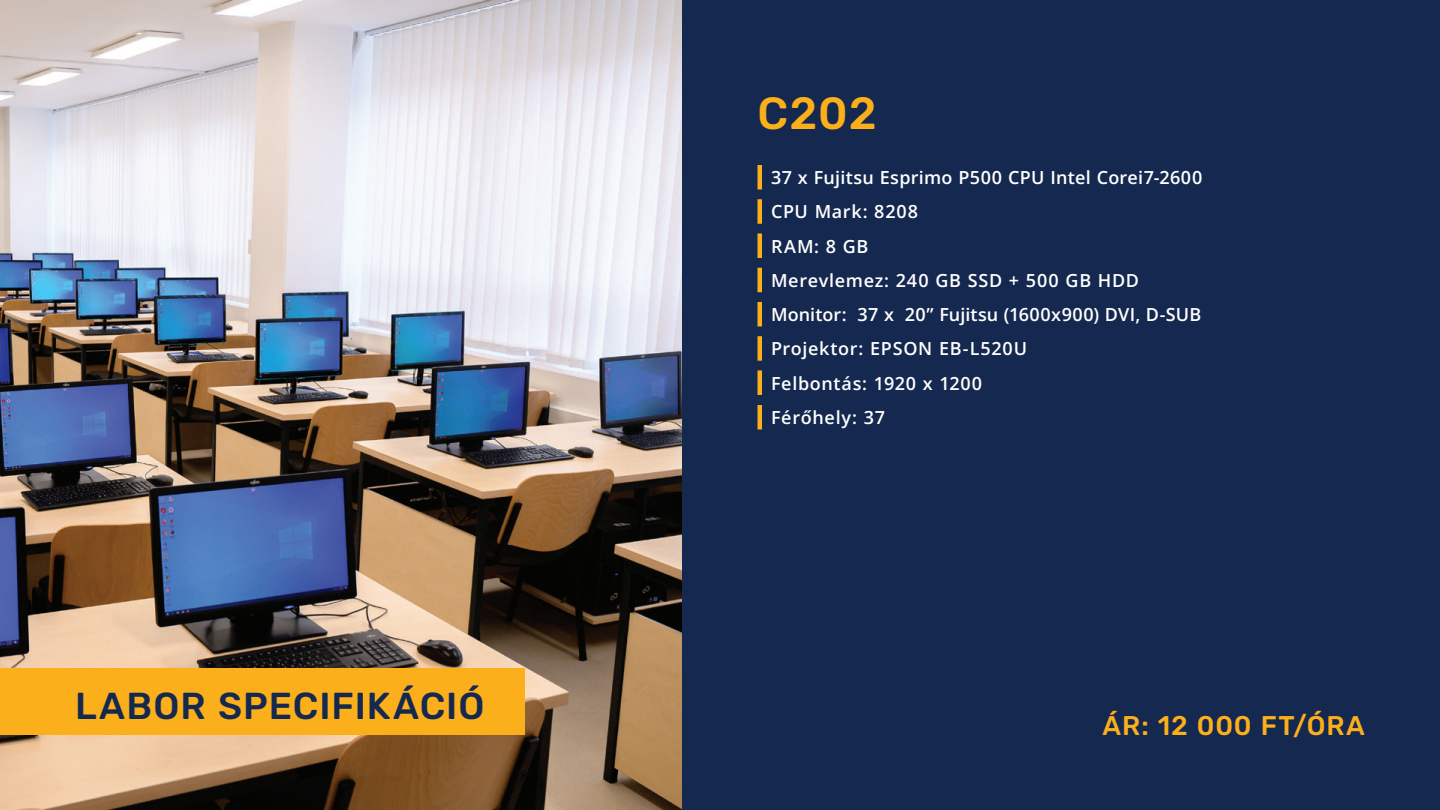
<style>
.page{position:relative;width:1440px;height:810px;background:#fff}
.page>*{position:absolute;margin:0;border:0;box-sizing:border-box;transform-origin:0 0}
.t1{font:300 45px "Rubik";color:#fbaf1b}
.t2{font:300 37.5px "Rubik";letter-spacing:.025em;color:#15284f}
.t3{font:300 27px "Rubik";letter-spacing:.03em;color:#fbaf1b}
.t4{font:18px/34.3px "Open Sans";letter-spacing:.035em;color:#fff}
</style>
<div class="page">
<img style="left:0;top:0;width:682px;height:810px">
<div style="left:682px;top:0;width:758px;height:810px;background:#15284f"></div>
<div style="left:0;top:669px;width:525px;height:66px;background:#fbaf1b"></div>
<hr style="left:758px;top:165px;width:4px;height:25px;background:#fbaf1b">
<hr style="left:758px;top:199px;width:4px;height:25px;background:#fbaf1b">
<hr style="left:758px;top:233px;width:4px;height:25px;background:#fbaf1b">
<hr style="left:758px;top:268px;width:4px;height:24px;background:#fbaf1b">
<hr style="left:758px;top:302px;width:4px;height:24px;background:#fbaf1b">
<hr style="left:758px;top:336px;width:4px;height:25px;background:#fbaf1b">
<hr style="left:758px;top:370px;width:4px;height:25px;background:#fbaf1b">
<hr style="left:758px;top:405px;width:4px;height:25px;background:#fbaf1b">
<h2 class="t2" style="left:75px;top:685px;width:411px">LABOR SPECIFIKÁCIÓ</h2>
<h1 class="t1" style="left:758px;top:88px;width:121px">C202</h1>
<p class="t4" style="left:771px;top:160px;width:433px">37 x Fujitsu Esprimo P500 CPU Intel Corei7-2600<br>CPU Mark: 8208<br>RAM: 8 GB<br>Merevlemez: 240 GB SSD + 500 GB HDD<br>Monitor: 37 x 20” Fujitsu (1600x900) DVI, D-SUB<br>Projektor: EPSON EB-L520U<br>Felbontás: 1920 x 1200</p>
<p class="t4" style="left:771px;top:400px;width:116px">Férőhely: 37</p>
<h3 class="t3" style="left:1102px;top:710px;width:264px">ÁR: 12 000 FT/ÓRA</h3>
</div>
